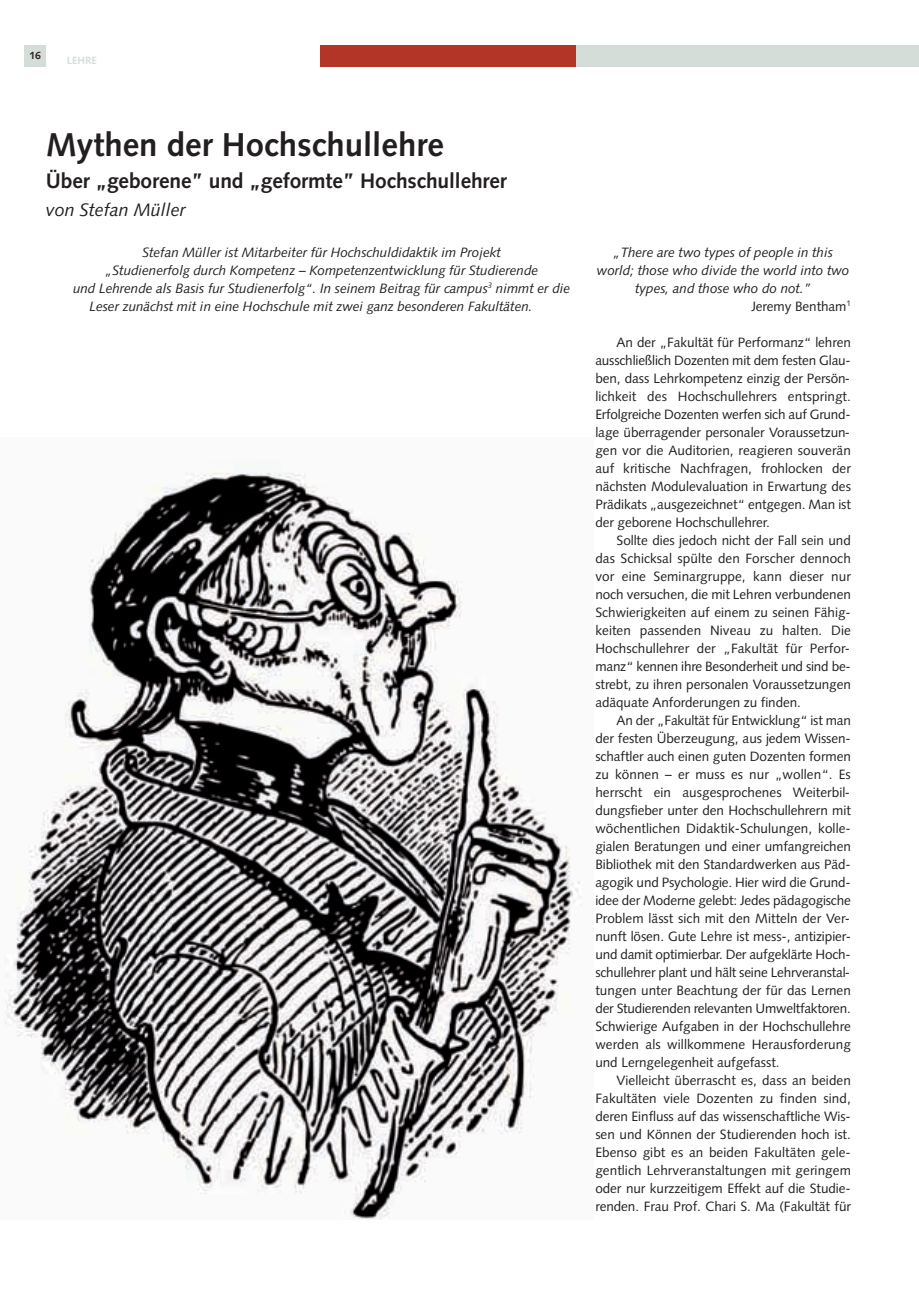
<style>
.page{position:relative;width:919px;height:1289px;background:#fff}
.page>*{position:absolute;margin:0;border:0;box-sizing:border-box;transform-origin:0 0}
.t1{font:700 33px "Syntax";color:#231f20}
.t2{font:700 21px "Syntax";letter-spacing:-.005em;color:#231f20}
.t3{font:18px "Syntax Italic TT";color:#231f20}
.t4{font:13.5px/18px "Syntax";letter-spacing:-.005em;color:#231f20;text-align:justify}
.t5{font:italic 13.5px "Syntax";letter-spacing:-.005em;color:#231f20}
.t6{font:10.5px "Syntax Bold TT";color:#d4ddd8}
.t7{font:10.5px "Syntax Bold TT";color:#231f20}
</style>
<div class="page">
<img style="left:5px;top:472px;width:577px;height:747px">
<div style="left:25px;top:45px;width:21px;height:22px;background:#d4ddd8"></div>
<div style="left:559px;top:45px;width:359px;height:22px;background:#d4ddd8"></div>
<div style="left:320px;top:45px;width:256px;height:22px;background:#b33528"></div>
<p class="t7" style="left:29px;top:51px;width:13px">16</p>
<p class="t6" style="left:67px;top:57px;width:31px">LEHRE</p>
<h1 class="t1" style="left:46px;top:131px;width:399px">Mythen der Hochschullehre</h1>
<h2 class="t2" style="left:46px;top:172px;width:462px">Über „geborene” und „geformte” Hochschullehrer</h2>
<h3 class="t3" style="left:46px;top:202px;width:142px">von Stefan Müller</h3>
<p class="t5" style="left:142px;top:247px;width:360px">Stefan Müller ist Mitarbeiter für Hochschuldidaktik im Projekt</p>
<p class="t5" style="left:105px;top:265px;width:434px">„Studienerfolg durch Kompetenz – Kompetenzentwicklung für Studierende</p>
<p class="t5" style="left:73px;top:283px;width:499px">und Lehrende als Basis fur Studienerfolg“. In seinem Beitrag für campus<sup>3</sup> nimmt er die</p>
<p class="t5" style="left:89px;top:301px;width:444px">Leser zunächst mit in eine Hochschule mit zwei ganz besonderen Fakultäten.</p>
<p class="t5" style="left:613px;top:247px;width:221px">„There are two types of people in this</p>
<p class="t5" style="left:597px;top:265px;width:254px">world; those who divide the world into two</p>
<p class="t5" style="left:635px;top:283px;width:177px">types, and those who do not.”</p>
<p class="t4" style="left:751px;top:298px;width:101px">Jeremy Bentham<sup>1</sup></p>
<p class="t4" style="left:595px;top:334px;width:257px;text-indent:21px">An der „Fakultät für Performanz“ lehren ausschließlich Dozenten mit dem festen Glau&shy;ben, dass Lehrkompetenz einzig der Persön&shy;lichkeit des Hochschullehrers entspringt.<br>Erfolgreiche Dozenten werfen sich auf Grund&shy;lage überragender personaler Voraussetzun&shy;gen vor die Auditorien, reagieren souverän auf kritische Nachfragen, frohlocken der nächsten Modulevaluation in Erwartung des Prädikats „ausgezeichnet“ entgegen. Man ist der geborene Hochschullehrer.</p>
<p class="t4" style="left:595px;top:532px;width:257px;text-indent:21px">Sollte dies jedoch nicht der Fall sein und das Schicksal spülte den Forscher dennoch vor eine Seminargruppe, kann dieser nur noch versuchen, die mit Lehren verbundenen Schwierigkeiten auf einem zu seinen Fähig&shy;keiten passenden Niveau zu halten. Die Hochschullehrer der „Fakultät für Perfor&shy;manz“ kennen ihre Besonderheit und sind be&shy;strebt, zu ihren personalen Voraussetzungen adäquate Anforderungen zu finden.</p>
<p class="t4" style="left:595px;top:712px;width:257px;text-indent:21px">An der „Fakultät für Entwicklung“ ist man der festen Überzeugung, aus jedem Wissen&shy;schaftler auch einen guten Dozenten formen zu können – er muss es nur „wollen“. Es herrscht ein ausgesprochenes Weiterbil&shy;dungsfieber unter den Hochschullehrern mit wöchentlichen Didaktik-Schulungen, kolle&shy;gialen Beratungen und einer umfangreichen Bibliothek mit den Standardwerken aus Päd&shy;agogik und Psychologie. Hier wird die Grund&shy;idee der Moderne gelebt: Jedes pädagogische Problem lässt sich mit den Mitteln der Ver&shy;nunft lösen. Gute Lehre ist mess-, antizipier&shy;und damit optimierbar. Der aufgeklärte Hoch&shy;schullehrer plant und hält seine Lehrveranstal&shy;tungen unter Beachtung der für das Lernen der Studierenden relevanten Umweltfaktoren.<br>Schwierige Aufgaben in der Hochschullehre werden als willkommene Herausforderung und Lerngelegenheit aufgefasst.</p>
<p class="t4" style="left:595px;top:1072px;width:257px;text-indent:21px">Vielleicht überrascht es, dass an beiden Fakultäten viele Dozenten zu finden sind, deren Einfluss auf das wissenschaftliche Wis&shy;sen und Können der Studierenden hoch ist.<br>Ebenso gibt es an beiden Fakultäten gele&shy;gentlich Lehrveranstaltungen mit geringem oder nur kurzzeitigem Effekt auf die Studie&shy;renden. Frau Prof. Chari S. Ma (Fakultät für</p>
</div>
